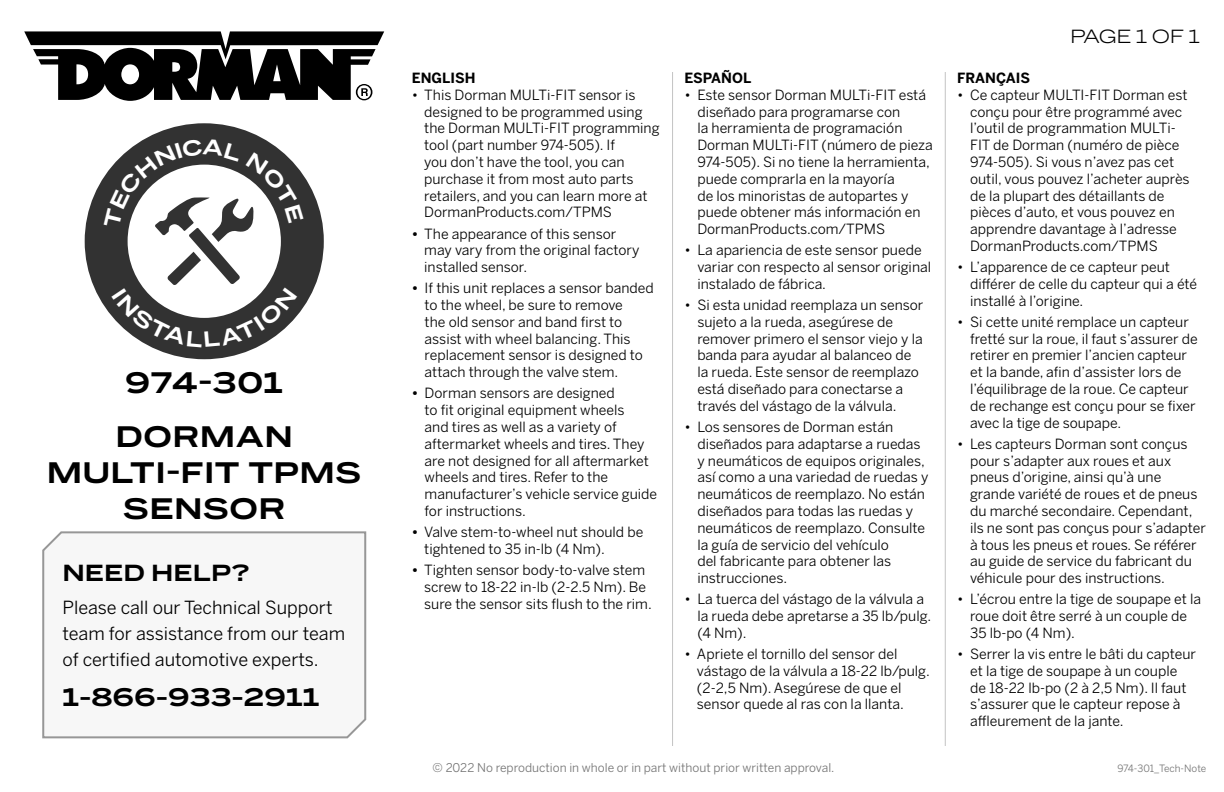
<style>
.page{position:relative;width:1224px;height:792px;background:#fff}
.page>*{position:absolute;margin:0;border:0;box-sizing:border-box;transform-origin:0 0}
.DormanTitle{font:700 28px/36px "Benton Sans Wide";letter-spacing:.005em;color:#000;text-align:center}
.t1{font:700 24px "Benton Sans Wide";color:#000}
.t2{font:700 22px "Benton Sans Wide";color:#000}
.t3{font:18px/26px "Benton Sans";color:#000}
.t4{font:18px "Benton Sans Wide";letter-spacing:-.035em;color:#000}
.StoryBullets{font:14px/16.8px "Benton Sans";color:#000}
.StoryBullets-2{font:700 14px "Benton Sans";color:#000}
.t5{font:12px "Benton Sans";color:#737373}
.t6{font:10px "Benton Sans";color:#737373}
.s1{font-weight:700}
</style>
<div class="page">
<svg style="left:24px;top:31px;width:360px;height:70px"></svg>
<div style="left:85px;top:123px;width:239px;height:236px;background:#323232;border-radius:50%"></div>
<svg style="left:42px;top:531px;width:325px;height:208px"></svg>
<hr style="left:672px;top:72px;width:1px;height:674px;background:#c3c3c3">
<hr style="left:945px;top:72px;width:1px;height:674px;background:#c3c3c3">
<svg style="left:104px;top:139px;width:200px;height:208px"></svg>
<p class="DormanTitle" style="left:125px;top:365px;width:159px">974-301</p>
<p class="DormanTitle" style="left:47px;top:419px;width:317px">DORMAN<br>MULTI-FIT TPMS<br>SENSOR</p>
<h3 class="t2" style="left:62px;top:559px;width:189px">NEED HELP?</h3>
<p class="t3" style="left:62px;top:595px;width:284px">Please call our Technical Support team for assistance from our team of certified automotive experts.</p>
<h2 class="t1" style="left:62px;top:682px;width:259px">1-866-933-2911</h2>
<p class="StoryBullets-2" style="left:412px;top:69px;width:65px">ENGLISH</p>
<p class="StoryBullets" style="left:424px;top:86px;width:237px;text-indent:-12px">• This Dorman MULTi-FIT sensor is designed to be programmed using the Dorman MULTi-FIT programming tool (part number 974-505). If<br>you don’t have the tool, you can purchase it from most auto parts retailers, and you can learn more at<br>DormanProducts.com/TPMS</p>
<p class="StoryBullets" style="left:424px;top:225px;width:217px;text-indent:-12px"><span class="s1">•</span> The appearance of this sensor may vary from the original factory installed sensor.</p>
<p class="StoryBullets" style="left:425px;top:280px;width:231px;text-indent:-13px"><span class="s1">•</span> If this unit replaces a sensor banded to the wheel, be sure to remove<br>the old sensor and band first to assist with wheel balancing. This replacement sensor is designed to attach through the valve stem.</p>
<p class="StoryBullets" style="left:425px;top:385px;width:234px;text-indent:-13px"><span class="s1">•</span> Dorman sensors are designed<br>to fit original equipment wheels<br>and tires as well as a variety of aftermarket wheels and tires. They are not designed for all aftermarket wheels and tires. Refer to the manufacturer’s vehicle service guide for instructions.</p>
<p class="StoryBullets" style="left:424px;top:524px;width:221px;text-indent:-12px"><span class="s1">•</span> Valve stem-to-wheel nut should be tightened to 35 in-lb (4 Nm).</p>
<p class="StoryBullets" style="left:424px;top:562px;width:229px;text-indent:-12px"><span class="s1">•</span> Tighten sensor body-to-valve stem screw to 18-22 in-lb (2-2.5 Nm). Be sure the sensor sits flush to the rim.</p>
<p class="StoryBullets-2" style="left:685px;top:69px;width:68px">ESPAÑOL</p>
<p class="StoryBullets" style="left:697px;top:86px;width:237px;text-indent:-13px">• Este sensor Dorman MULTi-FIT está diseñado para programarse con<br>la herramienta de programación<br>Dorman MULTi-FIT (número de pieza<br>974-505). Si no tiene la herramienta, puede comprarla en la mayoría<br>de los minoristas de autopartes y puede obtener más información en<br>DormanProducts.com/TPMS</p>
<p class="StoryBullets" style="left:697px;top:242px;width:235px;text-indent:-13px">• La apariencia de este sensor puede variar con respecto al sensor original instalado de fábrica.</p>
<p class="StoryBullets" style="left:697px;top:297px;width:227px;text-indent:-13px">• Si esta unidad reemplaza un sensor sujeto a la rueda, asegúrese de remover primero el sensor viejo y la banda para ayudar al balanceo de la rueda. Este sensor de reemplazo está diseñado para conectarse a través del vástago de la válvula.</p>
<p class="StoryBullets" style="left:697px;top:419px;width:233px;text-indent:-13px">• Los sensores de Dorman están diseñados para adaptarse a ruedas y neumáticos de equipos originales, así como a una variedad de ruedas y neumáticos de reemplazo. No están diseñados para todas las ruedas y neumáticos de reemplazo. Consulte la guía de servicio del vehículo<br>del fabricante para obtener las instrucciones.</p>
<p class="StoryBullets" style="left:697px;top:591px;width:235px;text-indent:-13px">• La tuerca del vástago de la válvula a la rueda debe apretarse a 35 lb/pulg. (4 Nm).</p>
<p class="StoryBullets" style="left:697px;top:646px;width:234px;text-indent:-12px">• Apriete el tornillo del sensor del vástago de la válvula a 18-22 lb/pulg. (2-2,5 Nm). Asegúrese de que el sensor quede al ras con la llanta.</p>
<p class="t4" style="left:1070px;top:26px;width:131px">PAGE 1 OF 1</p>
<p class="StoryBullets-2" style="left:957px;top:69px;width:74px">FRANÇAIS</p>
<p class="StoryBullets" style="left:970px;top:86px;width:221px;text-indent:-13px">• Ce capteur MULTI-FIT Dorman est conçu pour être programmé avec l’outil de programmation MULTi-<br>FIT de Dorman (numéro de pièce<br>974-505). Si vous n’avez pas cet outil, vous pouvez l’acheter auprès de la plupart des détaillants de pièces d’auto, et vous pouvez en apprendre davantage à l’adresse<br>DormanProducts.com/TPMS</p>
<p class="StoryBullets" style="left:970px;top:259px;width:229px;text-indent:-13px">• L’apparence de ce capteur peut différer de celle du capteur qui a été installé à l’origine.</p>
<p class="StoryBullets" style="left:970px;top:313px;width:229px;text-indent:-13px">• Si cette unité remplace un capteur fretté sur la roue, il faut s’assurer de retirer en premier l’ancien capteur et la bande, afin d’assister lors de l’équilibrage de la roue. Ce capteur de rechange est conçu pour se fixer avec la tige de soupape.</p>
<p class="StoryBullets" style="left:970px;top:435px;width:237px;text-indent:-13px">• Les capteurs Dorman sont conçus pour s’adapter aux roues et aux pneus d’origine, ainsi qu’à une grande variété de roues et de pneus du marché secondaire. Cependant, ils ne sont pas conçus pour s’adapter à tous les pneus et roues. Se référer au guide de service du fabricant du véhicule pour des instructions.</p>
<p class="StoryBullets" style="left:970px;top:591px;width:233px;text-indent:-13px">• L’écrou entre la tige de soupape et la roue doit être serré à un couple de<br>35 lb-po (4 Nm).</p>
<p class="StoryBullets" style="left:970px;top:646px;width:228px;text-indent:-13px">• Serrer la vis entre le bâti du capteur et la tige de soupape à un couple de 18-22 lb-po (2 à 2,5 Nm). Il faut s’assurer que le capteur repose à affleurement de la jante.</p>
<p class="t5" style="left:433px;top:760px;width:403px">© 2022 No reproduction in whole or in part without prior written approval.</p>
<p class="t6" style="left:1117px;top:762px;width:90px">974-301_Tech-Note</p>
</div>
